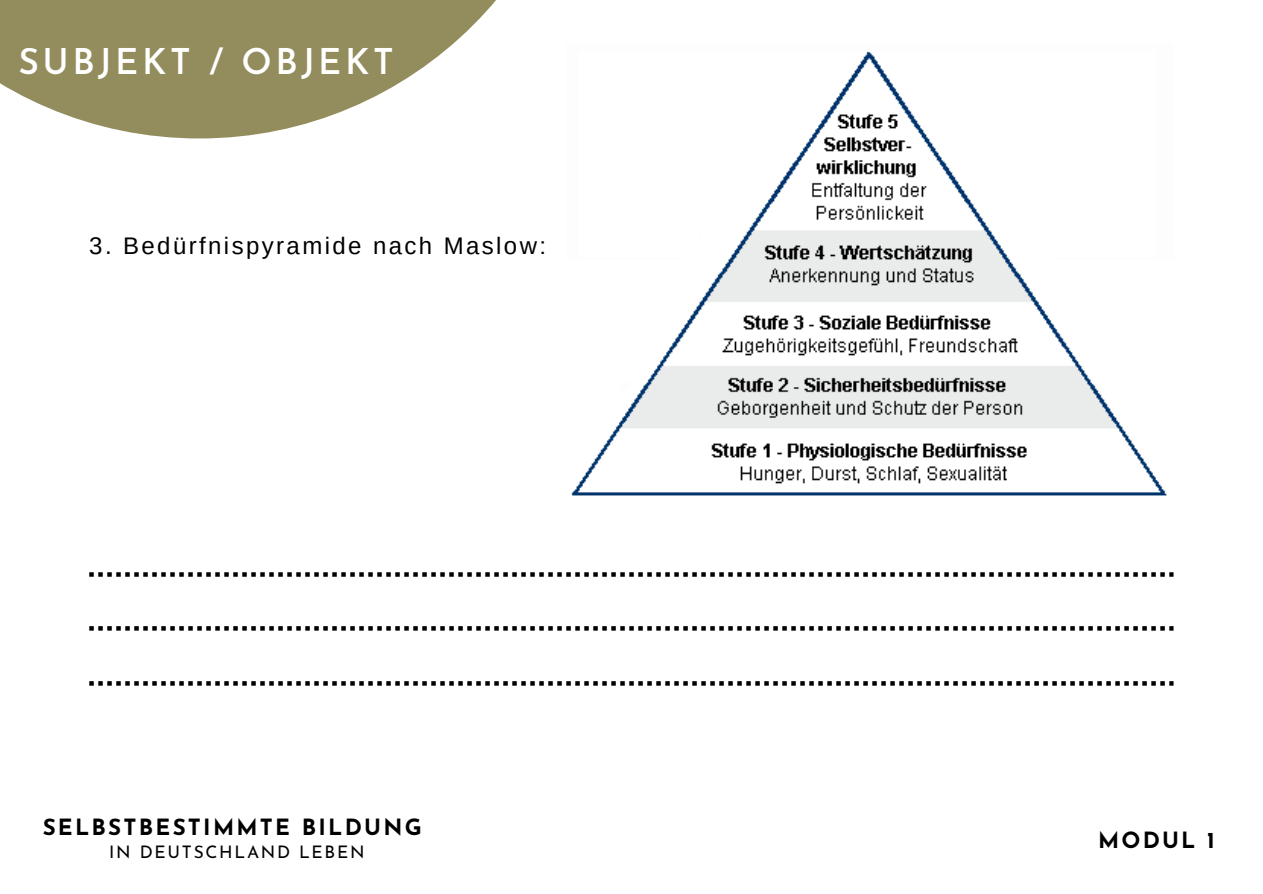
<style>
.page{position:relative;width:1263px;height:894px;background:#fff}
.page>*{position:absolute;margin:0;border:0;box-sizing:border-box;transform-origin:0 0}
.t1{font:600 35.4px "Josefin Sans";letter-spacing:.1em;color:#fff}
.t2{font:24px "Arimo";letter-spacing:.1em;color:#000}
.t3{font:700 22.35px "Josefin Sans";letter-spacing:.1em;color:#000}
.t4{font:17.25px "Josefin Sans";letter-spacing:.1em;color:#000}
</style>
<div class="page">
<svg style="left:0;top:0;width:496px;height:138px;fill:#938c5c"></svg>
<svg style="left:89px;top:572px;width:1084px;height:4px"></svg>
<svg style="left:89px;top:626px;width:1084px;height:4px"></svg>
<svg style="left:89px;top:681px;width:1084px;height:4px"></svg>
<img style="left:571px;top:51px;width:596px;height:445px">
<p class="t1" style="left:18px;top:47px;width:377px">SUBJEKT / OBJEKT</p>
<p class="t2" style="left:89px;top:232px;width:458px">3. Bedürfnispyramide nach Maslow:</p>
<p class="t3" style="left:43px;top:818px;width:380px">SELBSTBESTIMMTE BILDUNG</p>
<p class="t4" style="left:109px;top:844px;width:257px">IN DEUTSCHLAND LEBEN</p>
<p class="t3" style="left:1098px;top:831px;width:118px">MODUL 1</p>
</div>
